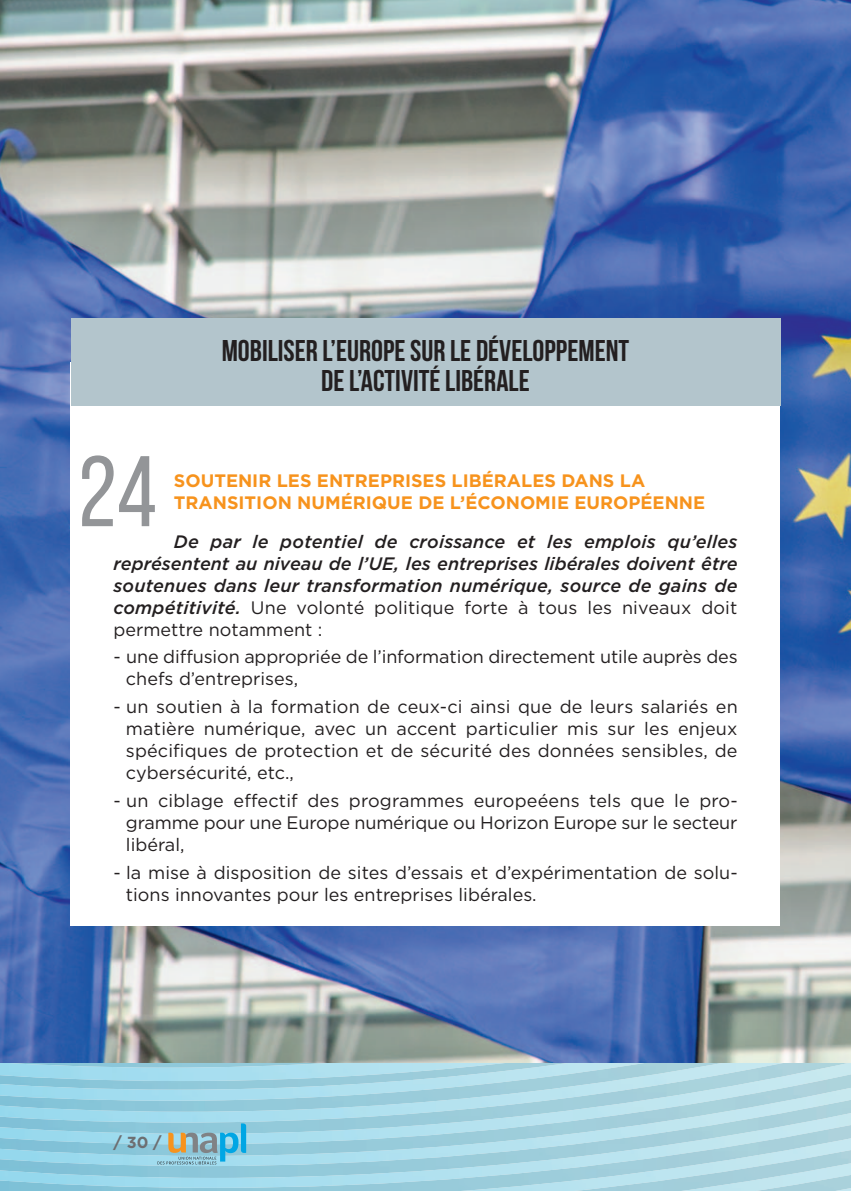
<style>
.page{position:relative;width:851px;height:1191px;background:#fff}
.page>*{position:absolute;margin:0;border:0;box-sizing:border-box;transform-origin:0 0}
.t1{font:100px "Bebas Neue";color:#939598}
.t2{font:700 30px/30px "Bebas Neue";color:#231f20;text-align:center}
.t3{font:18px/22px "Gotham";color:#231f20}
.t4{font:italic 500 18px/22px "Gotham";letter-spacing:.01em;color:#231f20;text-align:justify}
.t5{font:700 18px/22px "Gotham";color:#f7931d}
.t6{font:700 16px "Gotham";color:#6d6e71}
.s1{font-weight:400;font-style:normal}
</style>
<div class="page">
<img style="left:0;top:1178px;width:850px;height:13px">
<img style="left:0;top:1155px;width:850px;height:23px">
<img style="left:0;top:1133px;width:850px;height:22px">
<img style="left:0;top:1089px;width:850px;height:44px">
<img style="left:0;top:1067px;width:850px;height:22px">
<img style="left:0;top:1062px;width:850px;height:5px">
<img style="left:0;top:0;width:850px;height:1062px">
<div style="left:71px;top:362px;width:709px;height:563px;background:#fff"></div>
<div style="left:71px;top:318px;width:709px;height:87px;background:#b3c5cc"></div>
<svg style="left:157px;top:1123px;width:89px;height:41px;background:#86bcca"></svg>
<h2 class="t2" style="left:222px;top:335px;width:409px">MOBILISER L’EUROPE SUR LE DÉVELOPPEMENT<br>DE L’ACTIVITÉ LIBÉRALE</h2>
<h1 class="t1" style="left:78px;top:433px;width:80px">24</h1>
<p class="t5" style="left:174px;top:469px;width:532px">SOUTENIR LES ENTREPRISES LIBÉRALES DANS LA<br>TRANSITION NUMÉRIQUE DE L’ÉCONOMIE EUROPÉENNE</p>
<p class="t4" style="left:113px;top:530px;width:625px;text-indent:60px">De par le potentiel de croissance et les emplois qu’elles représentent au niveau de l’UE, les entreprises libérales doivent être soutenues dans leur transformation numérique, source de gains de compétitivité. <span class="s1">Une volonté politique forte à tous les niveaux doit permettre notamment :</span></p>
<p class="t3" style="left:126px;top:646px;width:613px;text-indent:-12px">- une diffusion appropriée de l’information directement utile auprès des chefs d’entreprises,</p>
<p class="t3" style="left:126px;top:696px;width:613px;text-align:justify;text-indent:-12px">- un soutien à la formation de ceux-ci ainsi que de leurs salariés en matière numérique, avec un accent particulier mis sur les enjeux spécifiques de protection et de sécurité des données sensibles, de cybersécurité, etc.,</p>
<p class="t3" style="left:126px;top:789px;width:613px;text-align:justify;text-indent:-12px">- un ciblage effectif des programmes europeéens tels que le pro&shy;gramme pour une Europe numérique ou Horizon Europe sur le secteur libéral,</p>
<p class="t3" style="left:126px;top:861px;width:613px;text-indent:-12px">- la mise à disposition de sites d’essais et d’expérimentation de solu&shy;tions innovantes pour les entreprises libérales.</p>
<p class="t6" style="left:113px;top:1132px;width:50px">/ 30 /</p>
</div>
